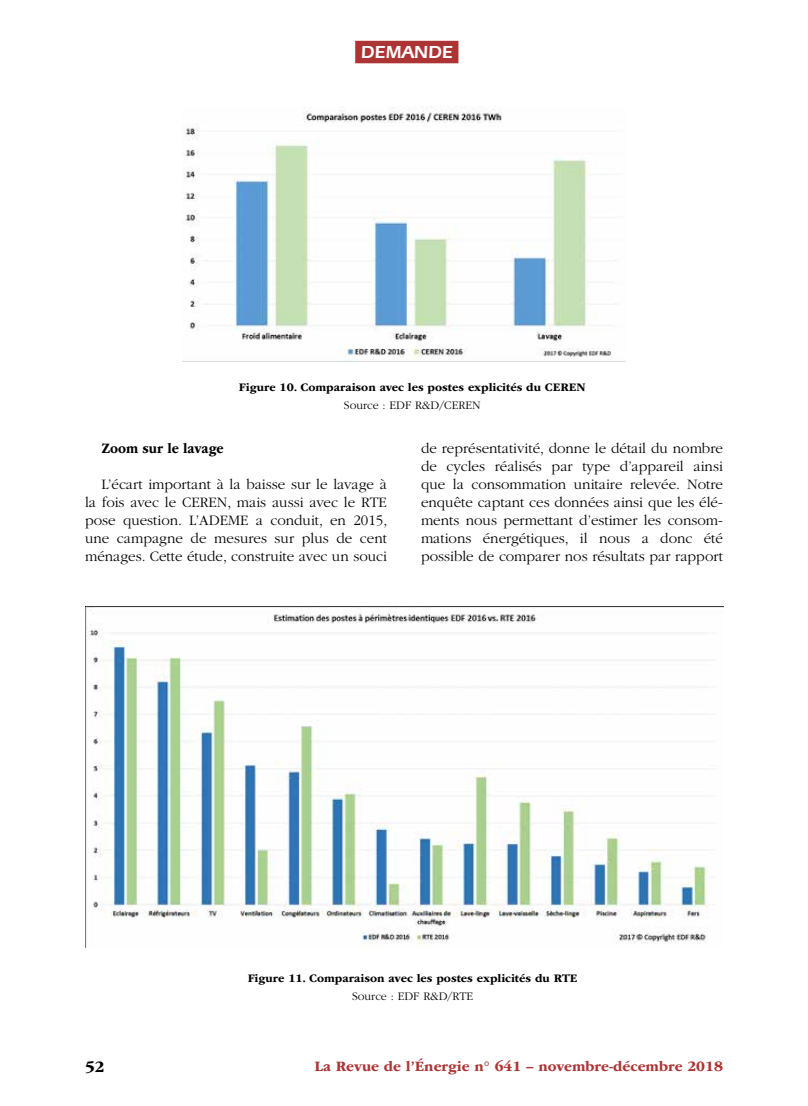
<style>
.page{position:relative;width:808px;height:1106px;background:#fff}
.page>*{position:absolute;margin:0;border:0;box-sizing:border-box;transform-origin:0 0}
.t1{font:600 18px "ITC Eras Std";color:#fff}
.t2{font:700 16.5px "ITC Garamond Std";color:#000}
.t3{font:300 15px/18px "ITC Garamond Std";color:#000;text-align:justify}
.t4{font:700 15px "ITC Garamond Std";color:#ad3434}
.t5{font:700 15px "ITC Garamond Std";color:#000;scale:.9 1}
.t6{font:700 12px "ITC Garamond Std";color:#000}
.t7{font:300 12px "ITC Garamond Std";color:#000}
</style>
<div class="page">
<div style="left:355px;top:41px;width:103px;height:22px;background:#ad3434"></div>
<img style="left:85px;top:607px;width:638px;height:340px">
<img style="left:182px;top:106px;width:434px;height:255px">
<p class="t1" style="left:361px;top:42px;width:93px">DEMANDE</p>
<p class="t6" style="left:239px;top:381px;width:348px">Figure 10. Comparaison avec les postes explicités du CEREN</p>
<p class="t7" style="left:344px;top:399px;width:138px">Source : EDF R&amp;D/CEREN</p>
<p class="t5" style="left:102px;top:439px;width:137px">Zoom sur le lavage</p>
<p class="t3" style="left:85px;top:475px;width:304px;text-indent:16px">L’écart important à la baisse sur le lavage à la fois avec le CEREN, mais aussi avec le RTE pose question. L’ADEME a conduit, en 2015, une campagne de mesures sur plus de cent ménages. Cette étude, construite avec un souci</p>
<p class="t3" style="left:421px;top:439px;width:303px">de représentativité, donne le détail du nombre de cycles réalisés par type d’appareil ainsi que la consommation unitaire relevée. Notre enquête captant ces données ainsi que les élé&shy;ments nous permettant d’estimer les consom&shy;mations énergétiques, il nous a donc été possible de comparer nos résultats par rapport</p>
<p class="t6" style="left:248px;top:971px;width:331px">Figure 11. Comparaison avec les postes explicités du RTE</p>
<p class="t7" style="left:352px;top:989px;width:123px">Source : EDF R&amp;D/RTE</p>
<p class="t2" style="left:85px;top:1057px;width:21px">52</p>
<p class="t4" style="left:314px;top:1058px;width:410px">La Revue de l’Énergie n° 641 – novembre-décembre 2018</p>
</div>
